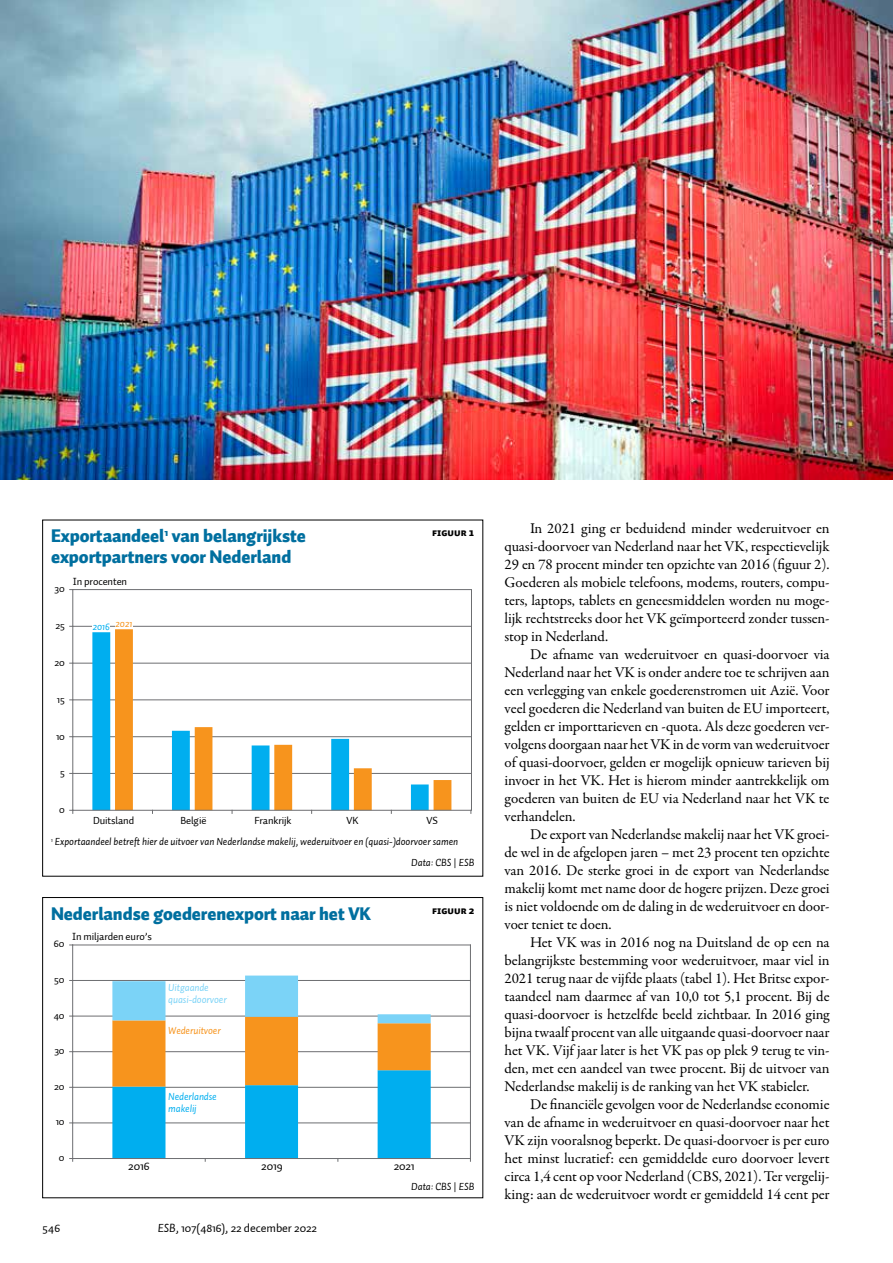
<style>
.page{position:relative;width:893px;height:1263px;background:#fff}
.page>*{position:absolute;margin:0;border:0;box-sizing:border-box;transform-origin:0 0}
.t1{font:900 18px/21px "Auto 1";letter-spacing:-.005em;color:#006f9f}
.t2{font:15px/18px "Garamond Premr Pro";letter-spacing:-.005em;color:#000;text-align:justify}
.t3{font:12px "Auto 1";letter-spacing:-.005em;color:#000}
.t4{font:12px "Auto 1";letter-spacing:-.01em;color:#000101}
.t5{font:italic 10.5px "Auto 1";letter-spacing:-.005em;color:#000}
.t6{font:10.5px "Auto 1";letter-spacing:-.01em;color:#000101}
.t7{font:italic 10.5px/12px "Auto 1";letter-spacing:-.01em;color:#00aeef}
.t8{font:italic 10.5px/12px "Auto 1";letter-spacing:-.01em;color:#7bd3f7}
.t9{font:10.5px "Auto 1 Black Sm Cp";color:#000}
.t10{font:italic 10.5px "Auto 1";letter-spacing:-.01em;color:#f7941d}
.s1{font-style:normal}
.s2{font-style:italic}
</style>
<div class="page">
<img style="left:0;top:0;width:893px;height:479px">
<hr style="left:73px;top:626px;width:398px;height:1px;background:#6d6e71">
<hr style="left:73px;top:663px;width:398px;height:1px;background:#6d6e71">
<hr style="left:73px;top:700px;width:398px;height:1px;background:#6d6e71">
<hr style="left:73px;top:736px;width:398px;height:1px;background:#6d6e71">
<hr style="left:73px;top:773px;width:398px;height:1px;background:#6d6e71">
<svg style="left:92px;top:632px;width:23px;height:178px;fill:#00aeef"></svg>
<svg style="left:115px;top:629px;width:336px;height:181px"></svg>
<hr style="left:73px;top:590px;width:1px;height:220px;background:#6d6e71">
<hr style="left:471px;top:590px;width:1px;height:220px;background:#6d6e71">
<div style="left:92px;top:625px;width:18px;height:6px;background:#fff"></div>
<div style="left:115px;top:622px;width:18px;height:6px;background:#fff"></div>
<hr style="left:73px;top:589px;width:398px;height:1px;background:#6d6e71">
<hr style="left:73px;top:810px;width:398px;height:1px;background:#6d6e71">
<hr style="left:73px;top:980px;width:397px;height:1px;background:#6d6e71">
<hr style="left:73px;top:1016px;width:397px;height:1px;background:#6d6e71">
<hr style="left:73px;top:1051px;width:397px;height:1px;background:#6d6e71">
<hr style="left:73px;top:1087px;width:397px;height:1px;background:#6d6e71">
<hr style="left:73px;top:1123px;width:397px;height:1px;background:#6d6e71">
<hr style="left:72px;top:945px;width:1px;height:213px;background:#6d6e71">
<hr style="left:470px;top:945px;width:1px;height:213px;background:#6d6e71">
<svg style="left:112px;top:975px;width:319px;height:186px"></svg>
<hr style="left:73px;top:945px;width:397px;height:1px;background:#6d6e71">
<hr style="left:73px;top:1158px;width:397px;height:1px;background:#6d6e71">
<p class="t1" style="left:51px;top:526px;width:256px">Exportaandeel<sup>1</sup> van belangrijkste exportpartners voor Nederland</p>
<p class="t9" style="left:432px;top:527px;width:44px">FIGUUR 1</p>
<p class="t6" style="left:55px;top:582px;width:12px">30</p>
<p class="t6" style="left:73px;top:575px;width:56px">In procenten</p>
<p class="t6" style="left:55px;top:619px;width:11px">25</p>
<p class="t7" style="left:93px;top:620px;width:41px">2016 <sup>2021</sup></p>
<p class="t6" style="left:54px;top:656px;width:12px">20</p>
<p class="t6" style="left:57px;top:693px;width:9px">15</p>
<p class="t6" style="left:56px;top:729px;width:10px">10</p>
<p class="t6" style="left:60px;top:766px;width:6px">5</p>
<p class="t6" style="left:59px;top:803px;width:7px">0</p>
<p class="t6" style="left:93px;top:814px;width:43px">Duitsland</p>
<p class="t6" style="left:180px;top:814px;width:28px">België</p>
<p class="t6" style="left:254px;top:814px;width:39px">Frankrijk</p>
<p class="t6" style="left:346px;top:814px;width:14px">VK</p>
<p class="t6" style="left:426px;top:814px;width:13px">VS</p>
<p class="t5" style="left:51px;top:835px;width:409px"><sup>1</sup> Exportaandeel betreft hier de uitvoer van Nederlandse makelij, wederuitvoer en (quasi-)doorvoer samen</p>
<p class="t5" style="left:411px;top:855px;width:65px">Data: CBS <span class="s1">|</span> ESB</p>
<p class="t1" style="left:51px;top:904px;width:321px">Nederlandse goederenexport naar het VK</p>
<p class="t9" style="left:432px;top:904px;width:44px">FIGUUR 2</p>
<p class="t6" style="left:54px;top:937px;width:12px">60</p>
<p class="t6" style="left:72px;top:930px;width:81px">In miljarden euro’s</p>
<p class="t6" style="left:54px;top:973px;width:12px">50</p>
<p class="t6" style="left:54px;top:1008px;width:12px">40</p>
<p class="t6" style="left:54px;top:1044px;width:12px">30</p>
<p class="t6" style="left:54px;top:1080px;width:12px">20</p>
<p class="t6" style="left:56px;top:1115px;width:10px">10</p>
<p class="t6" style="left:59px;top:1151px;width:7px">0</p>
<p class="t8" style="left:168px;top:982px;width:60px">Uitgaande quasi-doorvoer</p>
<p class="t8" style="left:169px;top:992px;width:42px">Uitgaande</p>
<p class="t10" style="left:168px;top:1024px;width:54px">Wederuitvoer</p>
<p class="t7" style="left:168px;top:1090px;width:50px">Nederlandse makelij</p>
<p class="t7" style="left:169px;top:1100px;width:50px">Nederlandse</p>
<p class="t4" style="left:128px;top:1159px;width:23px">2016</p>
<p class="t4" style="left:261px;top:1159px;width:23px">2019</p>
<p class="t4" style="left:394px;top:1159px;width:23px">2021</p>
<p class="t5" style="left:411px;top:1179px;width:65px">Data: CBS <span class="s1">|</span> ESB</p>
<p class="t3" style="left:43px;top:1221px;width:19px">546</p>
<p class="t3" style="left:158px;top:1221px;width:161px"><span class="s2">ESB</span>, 107(4816), 22 december 2022</p>
<p class="t2" style="left:505px;top:520px;width:327px;text-indent:26px">In 2021 ging er beduidend minder wederuitvoer en quasi-doorvoer van Nederland naar het VK, respectievelijk 29 en 78 procent minder ten opzichte van 2016 (figuur 2).<br>Goederen als mobiele telefoons, modems, routers, compu&shy;ters, laptops, tablets en geneesmiddelen worden nu moge&shy;lijk rechtstreeks door het VK geïmporteerd zonder tussen&shy;stop in Nederland.</p>
<p class="t2" style="left:505px;top:646px;width:327px;text-indent:26px">De afname van wederuitvoer en quasi-doorvoer via Nederland naar het VK is onder andere toe te schrijven aan een verlegging van enkele goederenstromen uit Azië. Voor veel goederen die Nederland van buiten de EU importeert, gelden er importtarieven en -quota. Als deze goederen ver&shy;volgens doorgaan naar het VK in de vorm van wederuitvoer of quasi-doorvoer, gelden er mogelijk opnieuw tarieven bij invoer in het VK. Het is hierom minder aantrekkelijk om goederen van buiten de EU via Nederland naar het VK te verhandelen.</p>
<p class="t2" style="left:505px;top:826px;width:327px;text-indent:26px">De export van Nederlandse makelij naar het VK groei&shy;de wel in de afgelopen jaren – met 23 procent ten opzichte van 2016. De sterke groei in de export van Nederlandse makelij komt met name door de hogere prijzen. Deze groei is niet voldoende om de daling in de wederuitvoer en door&shy;voer teniet te doen.</p>
<p class="t2" style="left:505px;top:934px;width:327px;text-indent:26px">Het VK was in 2016 nog na Duitsland de op een na belangrijkste bestemming voor wederuitvoer, maar viel in 2021 terug naar de vijfde plaats (tabel 1). Het Britse expor&shy;taandeel nam daarmee af van 10,0 tot 5,1 procent. Bij de quasi-doorvoer is hetzelfde beeld zichtbaar. In 2016 ging bijna twaalf procent van alle uitgaande quasi-doorvoer naar het VK. Vijf jaar later is het VK pas op plek 9 terug te vin&shy;den, met een aandeel van twee procent. Bij de uitvoer van Nederlandse makelij is de ranking van het VK stabieler.</p>
<p class="t2" style="left:505px;top:1096px;width:327px;text-indent:26px">De financiële gevolgen voor de Nederlandse economie van de afname in wederuitvoer en quasi-doorvoer naar het VK zijn vooralsnog beperkt. De quasi-doorvoer is per euro het minst lucratief: een gemiddelde euro doorvoer levert circa 1,4 cent op voor Nederland (CBS, 2021). Ter vergelij&shy;king: aan de wederuitvoer wordt er gemiddeld 14 cent per</p>
</div>
